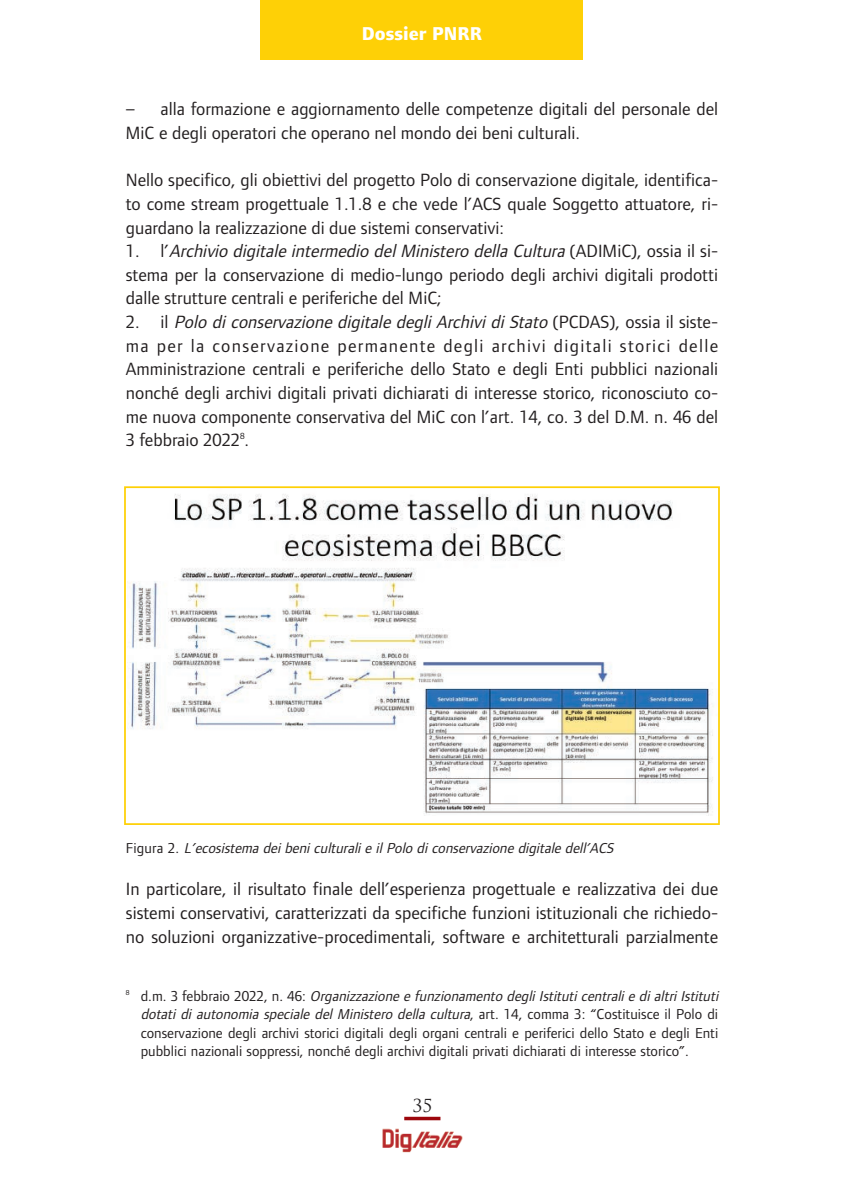
<style>
.page{position:relative;width:844px;height:1191px;background:#fff}
.page>*{position:absolute;margin:0;border:0;box-sizing:border-box;transform-origin:0 0}
.t1{font:800 19.25px "Foundry Form Sans";color:#fff}
.t2{font:18.38px/23.6px "Foundry Form Sans";color:#231f20}
.t3{font:17.5px "Trajan Pro";color:#231f20}
.t4{font:14.88px/18.4px "Foundry Form Sans";color:#231f20}
.t5{font:italic 14.88px "Foundry Form Sans";color:#231f20}
.s1{font-style:italic}
.s2{font-style:normal}
</style>
<div class="page">
<div style="left:260px;top:0;width:323px;height:60px;background:#fed006"></div>
<img style="left:382px;top:1128px;width:81px;height:24px">
<svg style="left:404px;top:1116px;width:36px;height:4px"></svg>
<img style="left:128px;top:494px;width:586px;height:321px">
<div style="left:124px;top:486px;width:595px;height:339px;border:2px solid #fed006"></div>
<p class="t1" style="left:362px;top:23px;width:122px">Dossier PNRR</p>
<p class="t2" style="left:126px;top:97px;width:593px">– alla formazione e aggiornamento delle competenze digitali del personale del<br>MiC e degli operatori che operano nel mondo dei beni culturali.</p>
<p class="t2" style="left:126px;top:168px;width:593px">Nello specifico, gli obiettivi del progetto Polo di conservazione digitale, identifica&shy;to come stream progettuale 1.1.8 e che vede l’ACS quale Soggetto attuatore, ri&shy;guardano la realizzazione di due sistemi conservativi:<br>1 . l ’ <span class="s1">Archivio digitale intermedio delMinistero della Cultura</span> ( A D I M i C ) , o s s i a i l s i - stema per la conservazione di medio-lungo periodo degli archivi digitali prodotti dalle strutture centrali e periferiche del MiC;<br>2 . i l <span class="s1">Polo diconservazione digitale degliArchividiStato</span> ( P C D A S ) , o s s i a i l s i s t e - ma per la conservazione permanente degli archivi digitali storici delle Amministrazione centrali e periferiche dello Stato e degli Enti pubblici nazionali nonché degli archivi digitali privati dichiarati di interesse storico, riconosciuto co&shy;me nuova componente conservativa del MiC con l’art. 14, co. 3 del D.M. n. 46 del 3 febbraio 2022<sup>8</sup>.</p>
<p class="t5" style="left:126px;top:840px;width:492px"><span class="s2">F i g u r a 2 .</span> L’ecosistema deibeniculturalie ilPolo diconservazione digitale dell’ACS</p>
<p class="t2" style="left:126px;top:877px;width:593px;text-align:justify">In particolare, il risultato finale dell’esperienza progettuale e realizzativa dei due sistemi conservativi, caratterizzati da specifiche funzioni istituzionali che richiedo&shy;no soluzioni organizzative-procedimentali, software e architetturali parzialmente</p>
<p class="t4" style="left:141px;top:986px;width:582px;text-indent:-15px"><sup>8</sup> d . m . 3 fe b b r a i o 2 0 2 2 , n . 4 6 : <span class="s1">Organizzazione e funzionamento degliIstituticentralie dialtriIstituti dotati di autonomia speciale del Ministero della cultura</span>, a rt . 1 4, c o m m a 3 : “ C o st i t u i s c e i l P o l o d i conservazione degli archivi storici digitali degli organi centrali e periferici dello Stato e degli Enti pubblici nazionali soppressi, nonché degli archivi digitali privati dichiarati di interesse storico”.</p>
<p class="t3" style="left:412px;top:1095px;width:21px">35</p>
</div>
